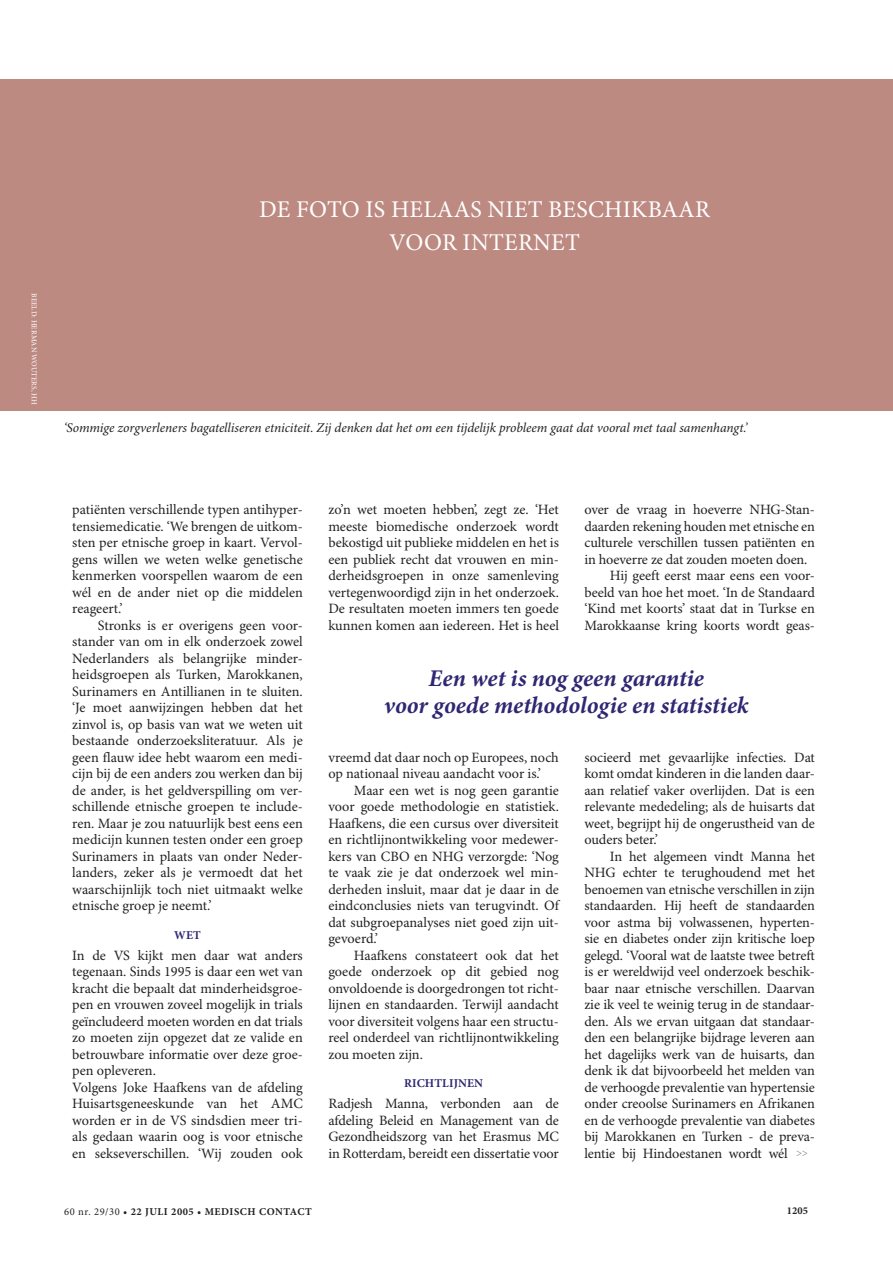
<style>
.page{position:relative;width:893px;height:1263px;background:#fff}
.page>*{position:absolute;margin:0;border:0;box-sizing:border-box;transform-origin:0 0}
.Q{font:italic 700 24px/27px "Minion Pro";color:#2f2772;text-align:center}
.T{font:24px/33px "Minion Pro";letter-spacing:.01em;color:#fff;text-align:center}
.T-2{font:14.25px/16.5px "Minion Pro";letter-spacing:-.005em;color:#212125;text-align:justify}
.t2{font:14.25px/16.5px "Minion Pro";color:#212125;text-align:justify}
._6{font:italic 13.5px "Minion Pro";letter-spacing:-.005em;color:#212125}
._5{font:700 12px "Minion Pro";letter-spacing:.01em;color:#2f2772}
.t1{font:700 10.5px "Minion Pro";letter-spacing:.05em;color:#212125}
._6A{font:7.5px "Minion Pro";letter-spacing:.01em;color:#fff}
.s1{font-weight:400}
</style>
<div class="page">
<div style="left:0;top:79px;width:893px;height:332px;background:#bd8a82"></div>
<p class="_6A" style="left:39px;top:293px;width:113px;rotate:90deg">BEELD: HERMAN WOUTERS, HH</p>
<p class="T" style="left:259px;top:194px;width:452px">DE FOTO IS HELAAS NIET BESCHIKBAAR<br>VOOR INTERNET</p>
<p class="_6" style="left:64px;top:420px;width:685px">‘Sommige zorgverleners bagatelliseren etniciteit. Zij denken dat het om een tijdelijk probleem gaat dat vooral met taal samenhangt.’</p>
<p class="T-2" style="left:72px;top:502px;width:232px">patiënten verschillende typen antihyper&shy;tensiemedicatie. ‘We brengen de uitkom&shy;sten per etnische groep in kaart. Vervol&shy;gens willen we weten welke genetische kenmerken voorspellen waarom de een wél en de ander niet op die middelen reageert.’</p>
<p class="T-2" style="left:72px;top:617px;width:232px;text-indent:26px">Stronks is er overigens geen voor&shy;stander van om in elk onderzoek zowel Nederlanders als belangrijke minder&shy;heidsgroepen als Turken, Marokkanen, Surinamers en Antillianen in te sluiten. ‘Je moet aanwijzingen hebben dat het zinvol is, op basis van wat we weten uit bestaande onderzoeksliteratuur. Als je geen flauw idee hebt waarom een medi&shy;cijn bij de een anders zou werken dan bij de ander, is het geldverspilling om ver&shy;schillende etnische groepen te include&shy;ren. Maar je zou natuurlijk best eens een medicijn kunnen testen onder een groep Surinamers in plaats van onder Neder&shy;landers, zeker als je vermoedt dat het waarschijnlijk toch niet uitmaakt welke etnische groep je neemt.’</p>
<p class="_5" style="left:174px;top:928px;width:28px">WET</p>
<p class="t2" style="left:72px;top:947px;width:232px">In de VS kijkt men daar wat anders tegenaan. Sinds 1995 is daar een wet van kracht die bepaalt dat minderheidsgroe&shy;pen en vrouwen zoveel mogelijk in trials geïncludeerd moeten worden en dat trials zo moeten zijn opgezet dat ze valide en betrouwbare informatie over deze groe&shy;pen opleveren.</p>
<p class="T-2" style="left:72px;top:1079px;width:232px">Volgens Joke Haafkens van de afdeling Huisartsgeneeskunde van het AMC worden er in de VS sindsdien meer tri&shy;als gedaan waarin oog is voor etnische en sekseverschillen. ‘Wij zouden ook</p>
<p class="T-2" style="left:328px;top:502px;width:232px">zo’n wet moeten hebben’, zegt ze. ‘Het meeste biomedische onderzoek wordt bekostigd uit publieke middelen en het is een publiek recht dat vrouwen en min&shy;derheidsgroepen in onze samenleving vertegenwoordigd zijn in het onderzoek.<br>De resultaten moeten immers ten goede kunnen komen aan iedereen. Het is heel</p>
<p class="T-2" style="left:584px;top:502px;width:232px">over de vraag in hoeverre NHG-Stan&shy;daarden rekening houden met etnische en culturele verschillen tussen patiënten en in hoeverre ze dat zouden moeten doen.</p>
<p class="T-2" style="left:584px;top:568px;width:232px;text-indent:26px">Hij geeft eerst maar eens een voor&shy;beeld van hoe het moet. ‘In de Standaard ‘Kind met koorts’ staat dat in Turkse en Marokkaanse kring koorts wordt geas-</p>
<p class="Q" style="left:384px;top:665px;width:366px">Een wet is nog geen garantie<br>voor goede methodologie en statistiek</p>
<p class="T-2" style="left:328px;top:749px;width:232px">vreemd dat daar noch op Europees, noch op nationaal niveau aandacht voor is.’</p>
<p class="T-2" style="left:328px;top:782px;width:232px;text-indent:26px">Maar een wet is nog geen garantie voor goede methodologie en statistiek.<br>Haafkens, die een cursus over diversiteit en richtlijnontwikkeling voor medewer&shy;kers van CBO en NHG verzorgde: ‘Nog te vaak zie je dat onderzoek wel min&shy;derheden insluit, maar dat je daar in de eindconclusies niets van terugvindt. Of dat subgroepanalyses niet goed zijn uit&shy;gevoerd.’</p>
<p class="t2" style="left:328px;top:947px;width:232px;text-indent:26px">Haafkens constateert ook dat het goede onderzoek op dit gebied nog onvoldoende is doorgedrongen tot richt&shy;lijnen en standaarden. Terwijl aandacht voor diversiteit volgens haar een structu&shy;reel onderdeel van richtlijnontwikkeling zou moeten zijn.</p>
<p class="_5" style="left:404px;top:1076px;width:80px">RICHTLIJNEN</p>
<p class="T-2" style="left:328px;top:1096px;width:232px">Radjesh Manna, verbonden aan de afdeling Beleid en Management van de Gezondheidszorg van het Erasmus MC in Rotterdam, bereidt een dissertatie voor</p>
<p class="T-2" style="left:584px;top:749px;width:232px">socieerd met gevaarlijke infecties. Dat komt omdat kinderen in die landen daar&shy;aan relatief vaker overlijden. Dat is een relevante mededeling; als de huisarts dat weet, begrijpt hij de ongerustheid van de ouders beter.’</p>
<p class="T-2" style="left:584px;top:848px;width:232px;text-indent:26px">In het algemeen vindt Manna het NHG echter te terughoudend met het benoemen van etnische verschillen in zijn standaarden. Hij heeft de standaarden voor astma bij volwassenen, hyperten&shy;sie en diabetes onder zijn kritische loep gelegd. ‘Vooral wat de laatste twee betreft is er wereldwijd veel onderzoek beschik&shy;baar naar etnische verschillen. Daarvan zie ik veel te weinig terug in de standaar&shy;den. Als we ervan uitgaan dat standaar&shy;den een belangrijke bijdrage leveren aan het dagelijks werk van de huisarts, dan denk ik dat bijvoorbeeld het melden van de verhoogde prevalentie van hypertensie onder creoolse Surinamers en Afrikanen en de verhoogde prevalentie van diabetes bij Marokkanen en Turken - de preva&shy;lentie bij Hindoestanen wordt wél</p>
<p class="t1" style="left:64px;top:1205px;width:249px"><span class="s1">60 nr. 29/30</span> • 22 JULI 2005 • MEDISCH CONTACT</p>
<p class="t1" style="left:787px;top:1205px;width:22px">1205</p>
</div>
